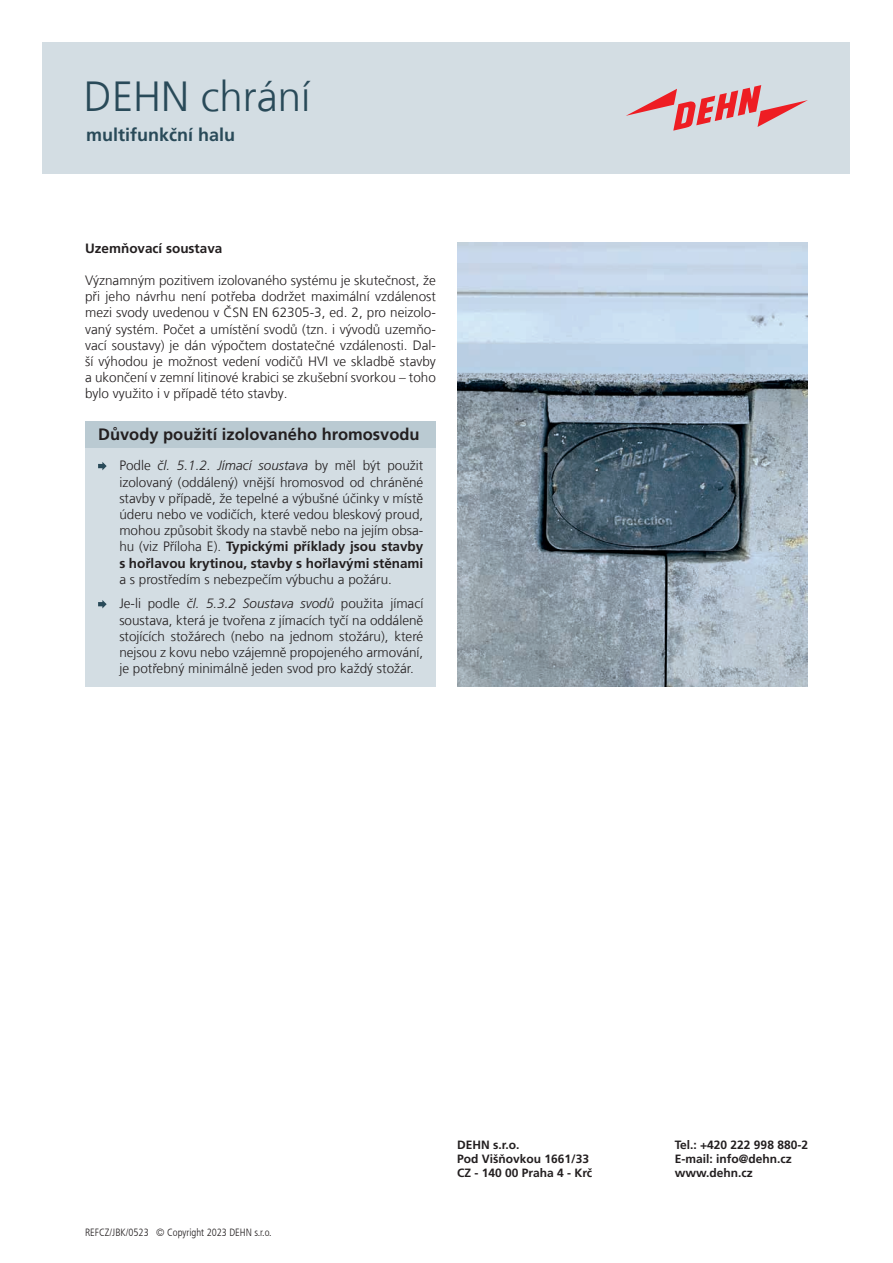
<style>
.page{position:relative;width:893px;height:1263px;background:#fff}
.page>*{position:absolute;margin:0;border:0;box-sizing:border-box;transform-origin:0 0}
.t1{font:300 42px "Frutiger LT Com";color:#294a59}
.t2{font:700 18px "Frutiger LT Com";color:#294a59}
.t3{font:700 16.5px "Frutiger LT Com";color:#231f20}
.t4{font:300 13.5px/16.2px "Frutiger LT Com";color:#231f20;text-align:justify}
.t5{font:italic 300 13.5px "Frutiger LT Pro";color:#231f20}
.t6{font:700 13.5px "Frutiger LT Com";color:#231f20}
.t7{font:700 12px/14.4px "Frutiger LT Com";color:#231f20}
.t8{font:300 condensed 10.5px "Frutiger LT Com";color:#231f20}
.s1{font-family:"Frutiger LT Com";font-style:normal}
.s2{font-weight:700}
.s3{font-family:"Frutiger LT Pro";font-style:italic}
</style>
<div class="page">
<div style="left:43px;top:43px;width:807px;height:131px;background:#d3dde3"></div>
<svg style="left:626px;top:85px;width:182px;height:46px"></svg>
<div style="left:85px;top:421px;width:351px;height:266px;background:#d3dde3"></div>
<div style="left:85px;top:421px;width:351px;height:26px;background:#bacad2"></div>
<svg style="left:98px;top:462px;width:9px;height:8px"></svg>
<svg style="left:98px;top:600px;width:9px;height:8px"></svg>
<img style="left:457px;top:242px;width:351px;height:445px">
<h1 class="t1" style="left:84px;top:72px;width:228px">DEHN chrání</h1>
<h2 class="t2" style="left:86px;top:125px;width:151px">multifunkční halu</h2>
<p class="t6" style="left:85px;top:240px;width:139px">Uzemňovací soustava</p>
<p class="t4" style="left:85px;top:272px;width:352px">Významným pozitivem izolovaného systému je skutečnost, že při jeho návrhu není potřeba dodržet maximální vzdálenost mezi svody uvedenou v ČSN EN 62305-3, ed. 2, pro neizolo&shy;vaný systém. Počet a umístění svodů (tzn. i vývodů uzemňo&shy;vací soustavy) je dán výpočtem dostatečné vzdálenosti. Dal&shy;ší výhodou je možnost vedení vodičů HVI ve skladbě stavby a ukončení v zemní litinové krabici se zkušební svorkou – toho bylo využito i v případě této stavby.</p>
<p class="t3" style="left:98px;top:424px;width:323px">Důvody použití izolovaného hromosvodu</p>
<p class="t5" style="left:119px;top:458px;width:305px"><span class="s1">Podle</span> čl. 5.1.2. Jímací soustava <span class="s1">by měl být použit</span></p>
<p class="t4" style="left:119px;top:474px;width:305px">izolovaný (oddálený) vnější hromosvod od chráněné stavby v případě, že tepelné a výbušné účinky v místě úderu nebo ve vodičích, které vedou bleskový proud, mohou způsobit škody na stavbě nebo na jejím obsa&shy;hu (viz Příloha E). <span class="s2">Typickými příklady jsou stavby s hořlavou krytinou, stavby s hořlavými stěnami</span></p>
<p class="t4" style="left:119px;top:567px;width:305px;line-height:24.8px">a s prostředím s nebezpečím výbuchu a požáru.<br>Je-li podle <span class="s3">čl. 5.3.2 Soustava svodů</span> použita jímací</p>
<p class="t4" style="left:119px;top:612px;width:305px">soustava, která je tvořena z jímacích tyčí na oddáleně stojících stožárech (nebo na jednom stožáru), které nejsou z kovu nebo vzájemně propojeného armování, je potřebný minimálně jeden svod pro každý stožár.</p>
<p class="t8" style="left:85px;top:1226px;width:188px">REFCZ/JBK/0523 © Copyright 2023 DEHN s.r.o.</p>
<p class="t7" style="left:457px;top:1137px;width:137px">DEHN s.r.o.<br>Pod Višňovkou 1661/33<br>CZ - 140 00 Praha 4 - Krč</p>
<p class="t7" style="left:675px;top:1137px;width:135px">Tel.: +420 222 998 880-2<br>E-mail: info@dehn.cz www.dehn.cz</p>
</div>
